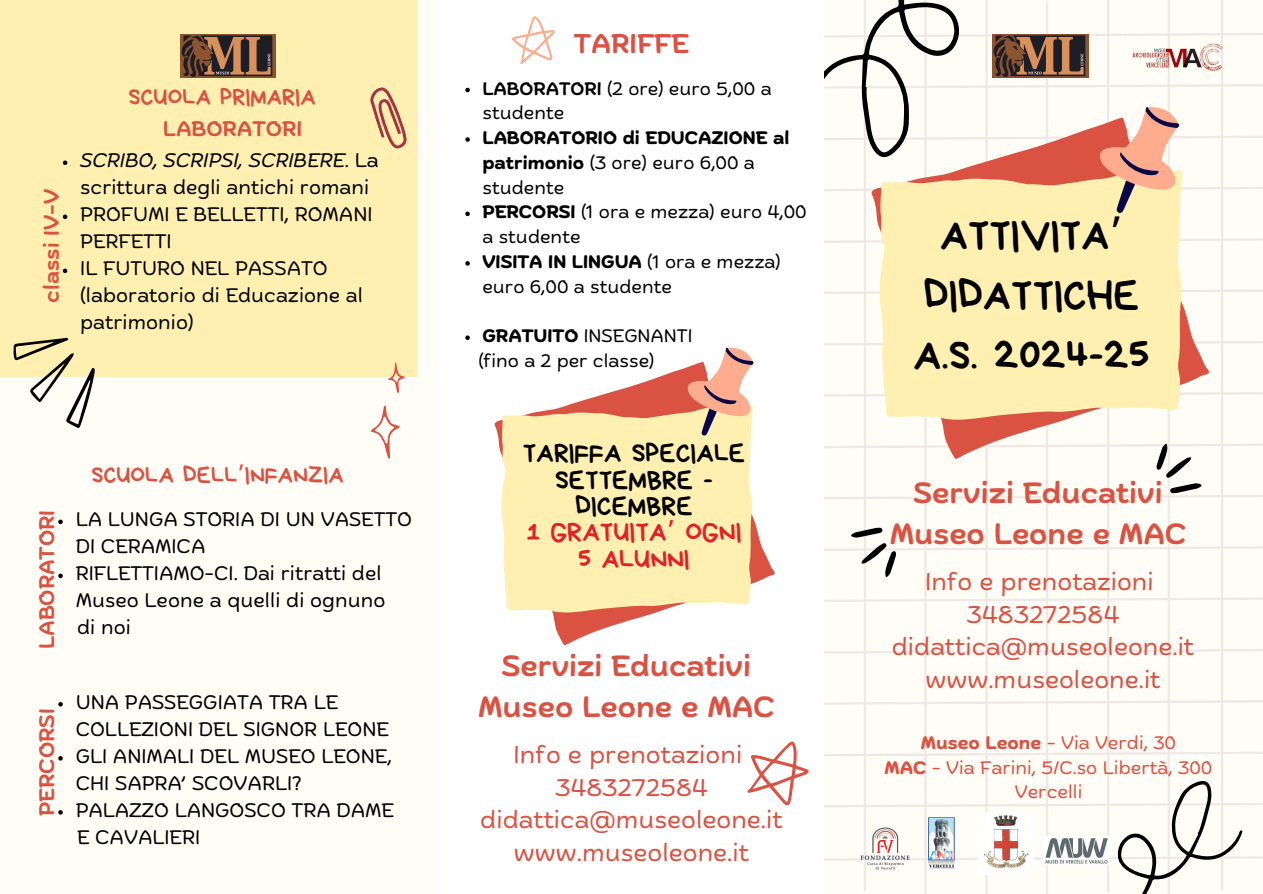
<style>
.page{position:relative;width:1263px;height:894px;background:#fff}
.page>*{position:absolute;margin:0;border:0;box-sizing:border-box;transform-origin:0 0}
.t1{font:43.35px/60px "Bryndan Write";color:#000;text-align:center}
.t2{font:600 29.1px/40.5px "Biski";color:#d95242;text-align:center}
.t3{font:27.3px/26.4px "Bryndan Write";color:#000;text-align:center}
.t4{font:600 27px "Biski";color:#d95242}
.t5{font:24px/32.7px "Biski";color:#d95242;text-align:center}
.t6{font:24px "Bryndan Write";color:#d95242}
.t7{font:600 21px "Biski";color:#d95242}
.t8{font:19.5px/27px "Biski";color:#000}
.t9{font:18px/24.8px "Biski";color:#000}
.t10{font:18px "Biski";color:#d95242}
.t11{font:700 18px/24.8px "Biski";color:#000}
.s1{font-style:italic}
.s2{font-family:"Noto Sans Gurmukhi"}
.s3{font-weight:600}
.s4{font-weight:400}
.s5{font-weight:700}
.s6{color:#e51f26}
.s7{font-family:"Noto Sans Gurmukhi";color:#e51f26}
</style>
<div class="page">
<div style="left:0;top:0;width:1263px;height:893px;background:#fffdf6"></div>
<div style="left:0;top:0;width:416px;height:376px;background:#fff0b1"></div>
<svg style="left:824px;top:238px;width:439px;height:5px"></svg>
<svg style="left:824px;top:290px;width:439px;height:4px"></svg>
<svg style="left:824px;top:341px;width:439px;height:5px"></svg>
<svg style="left:824px;top:392px;width:439px;height:5px"></svg>
<svg style="left:824px;top:598px;width:439px;height:4px"></svg>
<svg style="left:824px;top:649px;width:439px;height:5px"></svg>
<svg style="left:824px;top:700px;width:439px;height:5px"></svg>
<hr style="left:864px;top:0;width:2px;height:890px;background:#efe8e6">
<hr style="left:924px;top:0;width:3px;height:893px;background:#efe8e6">
<hr style="left:985px;top:0;width:3px;height:893px;background:#efe8e6">
<hr style="left:1046px;top:1px;width:2px;height:892px;background:#efe8e6">
<hr style="left:1107px;top:0;width:2px;height:892px;background:#efe8e6">
<hr style="left:1168px;top:0;width:2px;height:893px;background:#efe8e6">
<hr style="left:1221px;top:0;width:2px;height:890px;background:#efe8e6">
<svg style="left:860px;top:213px;width:351px;height:229px"></svg>
<div style="left:439px;top:0;width:385px;height:893px;background:#fff"></div>
<div style="left:879px;top:213px;width:305px;height:207px;background:#fff0b1"></div>
<svg style="left:824px;top:0;width:439px;height:213px"></svg>
<svg style="left:824px;top:442px;width:439px;height:57px"></svg>
<svg style="left:824px;top:527px;width:439px;height:50px"></svg>
<svg style="left:511px;top:16px;width:44px;height:48px"></svg>
<svg style="left:465px;top:88px;width:5px;height:4px"></svg>
<svg style="left:465px;top:137px;width:5px;height:5px"></svg>
<svg style="left:465px;top:211px;width:5px;height:5px"></svg>
<svg style="left:465px;top:261px;width:5px;height:4px"></svg>
<svg style="left:465px;top:335px;width:5px;height:5px"></svg>
<svg style="left:747px;top:741px;width:516px;height:152px"></svg>
<svg style="left:63px;top:160px;width:4px;height:5px"></svg>
<svg style="left:63px;top:214px;width:4px;height:5px"></svg>
<svg style="left:63px;top:268px;width:4px;height:5px"></svg>
<svg style="left:370px;top:87px;width:37px;height:62px"></svg>
<svg style="left:0;top:337px;width:119px;height:91px"></svg>
<svg style="left:370px;top:362px;width:35px;height:96px"></svg>
<img style="left:1124px;top:34px;width:108px;height:43px">
<img style="left:993px;top:34px;width:95px;height:43px">
<img style="left:861px;top:827px;width:48px;height:42px">
<img style="left:929px;top:817px;width:26px;height:52px">
<img style="left:1043px;top:836px;width:66px;height:28px">
<img style="left:977px;top:812px;width:57px;height:62px">
<img style="left:180px;top:34px;width:96px;height:43px">
<svg style="left:494px;top:367px;width:281px;height:279px"></svg>
<svg style="left:501px;top:405px;width:253px;height:208px;background:#fde9af"></svg>
<svg style="left:688px;top:347px;width:66px;height:88px"></svg>
<svg style="left:58px;top:519px;width:5px;height:5px"></svg>
<svg style="left:58px;top:573px;width:5px;height:5px"></svg>
<svg style="left:58px;top:702px;width:5px;height:4px"></svg>
<svg style="left:58px;top:756px;width:5px;height:4px"></svg>
<svg style="left:58px;top:810px;width:5px;height:4px"></svg>
<p class="t7" style="left:43px;top:302px;width:115px;rotate:-90deg">classi IV-V</p>
<h3 class="t6" style="left:129px;top:84px;width:189px">SCUOLA PRIMARIA</h3>
<h4 class="t7" style="left:163px;top:120px;width:141px">LABORATORI</h4>
<p class="t8" style="left:80px;top:149px;width:300px"><span class="s1">SCRIBO, SCRIPSI, SCRIBERE</span>. La scrittura degli antichi romani</p>
<p class="t8" style="left:80px;top:203px;width:294px">PROFUMI E BELLETTI, ROMANI<br>PERFETTI</p>
<h5 class="t8" style="left:80px;top:257px;width:284px">IL FUTURO NEL PASSATO (laboratorio di Educazione al patrimonio)</h5>
<h2 class="t7" style="left:39px;top:648px;width:141px;rotate:-90deg">LABORATORI</h2>
<p class="t7" style="left:39px;top:815px;width:109px;rotate:-90deg">PERCORSI</p>
<p class="t6" style="left:91px;top:462px;width:254px">SCUOLA DELL<span class="s2">’</span>INFANZIA</p>
<p class="t8" style="left:76px;top:508px;width:338px">LA LUNGA STORIA DI UN VASETTO<br>DI CERAMICA</p>
<p class="t8" style="left:76px;top:562px;width:311px">RIFLETTIAMO-CI. Dai ritratti del<br>Museo Leone a quelli di ognuno</p>
<p class="t8" style="left:77px;top:616px;width:55px">di noi</p>
<p class="t8" style="left:76px;top:690px;width:315px">UNA PASSEGGIATA TRA LE<br>COLLEZIONI DEL SIGNOR LEONE</p>
<p class="t8" style="left:76px;top:744px;width:318px">GLI ANIMALI DEL MUSEO LEONE,<br>CHI SAPRA’ SCOVARLI?</p>
<p class="t8" style="left:76px;top:798px;width:320px">PALAZZO LANGOSCO TRA DAME</p>
<p class="t8" style="left:77px;top:825px;width:125px">E CAVALIERI</p>
<p class="t4" style="left:574px;top:33px;width:117px">TARIFFE</p>
<p class="t9" style="left:482px;top:78px;width:291px"><span class="s3">LABORATORI</span> (2 ore) euro 5,00 a studente</p>
<p class="t11" style="left:482px;top:127px;width:309px">LABORATORIO di EDUCAZIONE al patrimonio <span class="s4">(3 ore) euro 6,00 a studente</span></p>
<p class="t9" style="left:482px;top:201px;width:326px"><span class="s5">PERCORSI</span> (1 ora e mezza) euro 4,00 a studente</p>
<p class="t9" style="left:482px;top:251px;width:300px"><span class="s5">VISITA IN LINGUA</span> (1 ora e mezza) euro 6,00 a studente</p>
<p class="t9" style="left:482px;top:325px;width:212px"><span class="s5">GRATUITO</span> INSEGNANTI</p>
<p class="t9" style="left:478px;top:350px;width:177px">(fino a 2 per classe)</p>
<p class="t3" style="left:523px;top:440px;width:224px">TARIFFA SPECIALE<br>SETTEMBRE -<br>DICEMBRE<br><span class="s6">1 GRATUITA</span><span class="s7">’</span> <span class="s6">OGNI<br>5 ALUNNI</span></p>
<p class="t2" style="left:478px;top:648px;width:298px">Servizi Educativi<br>Museo Leone e MAC</p>
<p class="t5" style="left:480px;top:740px;width:304px">Info e prenotazioni<br>3483272584 didattica@museoleone.it www.museoleone.it</p>
<p class="t1" style="left:913px;top:204px;width:238px">ATTIVITA<span class="s2">’<br></span>DIDATTICHE<br>A.S. 2024-25</p>
<p class="t2" style="left:890px;top:475px;width:298px">Servizi Educativi<br>Museo Leone e MAC</p>
<h5 class="t5" style="left:892px;top:567px;width:304px">Info e prenotazioni<br>3483272584 didattica@museoleone.it www.museoleone.it</h5>
<p class="t10" style="left:921px;top:735px;width:257px"><span class="s5">Museo Leone</span> - Via Verdi, 30</p>
<p class="t10" style="left:885px;top:759px;width:329px"><span class="s5">MAC</span> - Via Farini, 5/C.so Libertà, 300</p>
<p class="t10" style="left:1015px;top:784px;width:69px">Vercelli</p>
</div>
